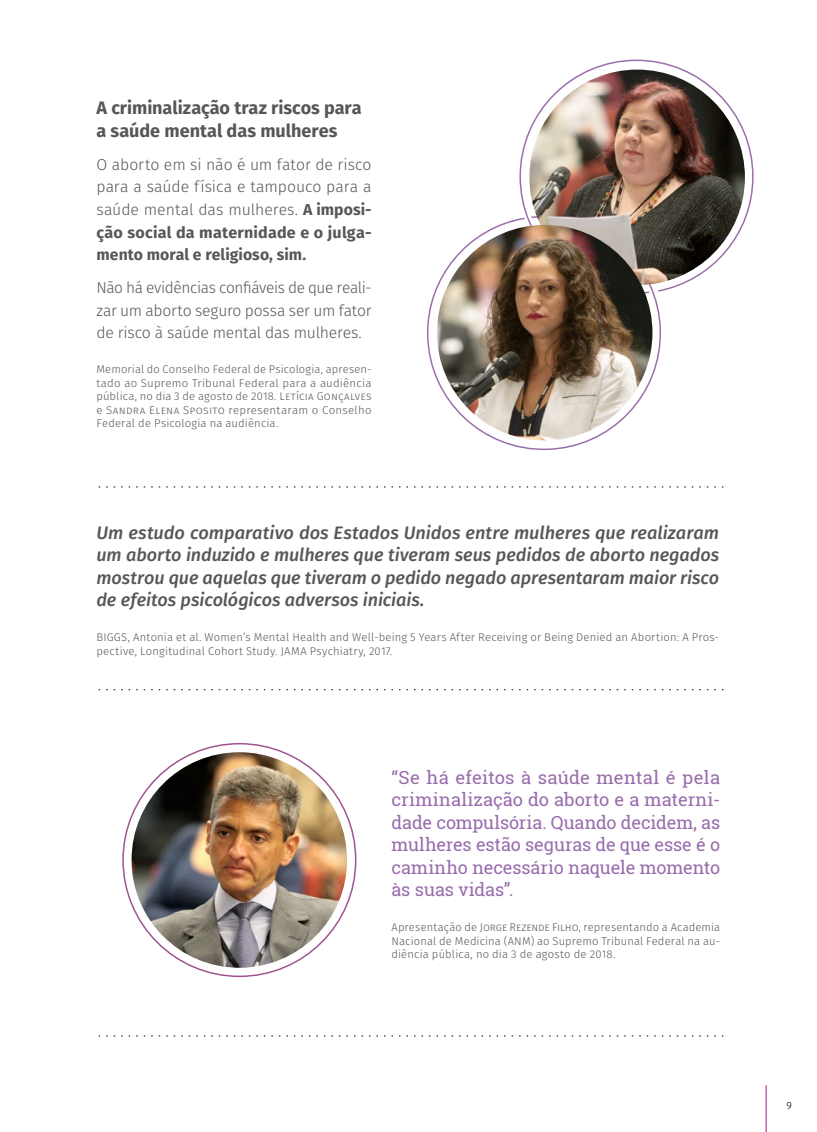
<style>
.page{position:relative;width:817px;height:1132px;background:#fff}
.page>*{position:absolute;margin:0;border:0;box-sizing:border-box;transform-origin:0 0}
.t1{font:italic 500 18px/22.5px "Fira Sans";letter-spacing:-.005em;color:#575756;text-align:justify}
.t2{font:18px/22.5px "Roboto Slab";letter-spacing:-.005em;color:#986cac;text-align:justify}
.t3{font:700 18px/22.5px "Fira Sans";color:#575756}
.t4{font:300 15.75px/22.5px "Fira Sans";letter-spacing:-.02em;color:#575756;text-align:justify}
.t5{font:300 11.25px/13.5px "Fira Sans";letter-spacing:.015em;color:#575756;text-align:justify}
.t6{font:300 10.5px "Fira Sans";color:#000}
.s1{font-weight:700}
</style>
<div class="page">
<hr style="left:765px;top:1084px;width:1px;height:47px;background:#a71681">
<svg style="left:427px;top:219px;width:234px;height:231px"></svg>
<svg style="left:518px;top:59px;width:236px;height:235px"></svg>
<img style="left:131px;top:752px;width:216px;height:215px;border-radius:108px">
<img style="left:529px;top:70px;width:215px;height:215px;border-radius:108px">
<svg style="left:99px;top:689px;width:624px;height:1px"></svg>
<svg style="left:99px;top:1035px;width:624px;height:1px"></svg>
<svg style="left:99px;top:486px;width:624px;height:1px"></svg>
<img style="left:437px;top:225px;width:215px;height:215px;border-radius:108px">
<h1 class="t3" style="left:96px;top:95px;width:267px">A criminalização traz riscos para a saúde mental das mulheres</h1>
<h2 class="t4" style="left:96px;top:153px;width:276px">O aborto em si não é um fator de risco para a saúde física e tampouco para a saúde mental das mulheres. <span class="s1">A imposi&shy;ção social da maternidade e o julga&shy;mento moral e religioso, sim.</span></h2>
<h2 class="t4" style="left:96px;top:276px;width:276px">Não há evidências confiáveis de que reali&shy;zar um aborto seguro possa ser um fator de risco à saúde mental das mulheres.</h2>
<p class="t5" style="left:96px;top:362px;width:277px">Memorial do Conselho Federal de Psicologia, apresen&shy;tado ao Supremo Tribunal Federal para a audiência pública, no dia 3 de agosto de 2018. Letícia Gonçalves e Sandra Elena Sposito representaram o Conselho Federal de Psicologia na audiência.</p>
<p class="t1" style="left:96px;top:520px;width:624px">Um estudo comparativo dos Estados Unidos entre mulheres que realizaram um aborto induzido e mulheres que tiveram seus pedidos de aborto negados mostrou que aquelas que tiveram o pedido negado apresentaram maior risco de efeitos psicológicos adversos iniciais.</p>
<p class="t5" style="left:96px;top:630px;width:624px">BIGGS, Antonia et al. Women’s Mental Health and Well-being 5 Years After Receiving or Being Denied an Abortion: A Pros&shy;pective, Longitudinal Cohort Study. JAMA Psychiatry, 2017.</p>
<h1 class="t2" style="left:391px;top:765px;width:330px">“Se há efeitos à saúde mental é pela criminalização do aborto e a materni&shy;dade compulsória. Quando decidem, as mulheres estão seguras de que esse é o caminho necessário naquele momento às suas vidas”.</h1>
<p class="t5" style="left:391px;top:920px;width:330px">Apresentação de Jorge Rezende Filho, representando a Academia Nacional de Medicina (ANM) ao Supremo Tribunal Federal na au&shy;diência pública, no dia 3 de agosto de 2018.</p>
<p class="t6" style="left:786px;top:1097px;width:7px">9</p>
</div>
